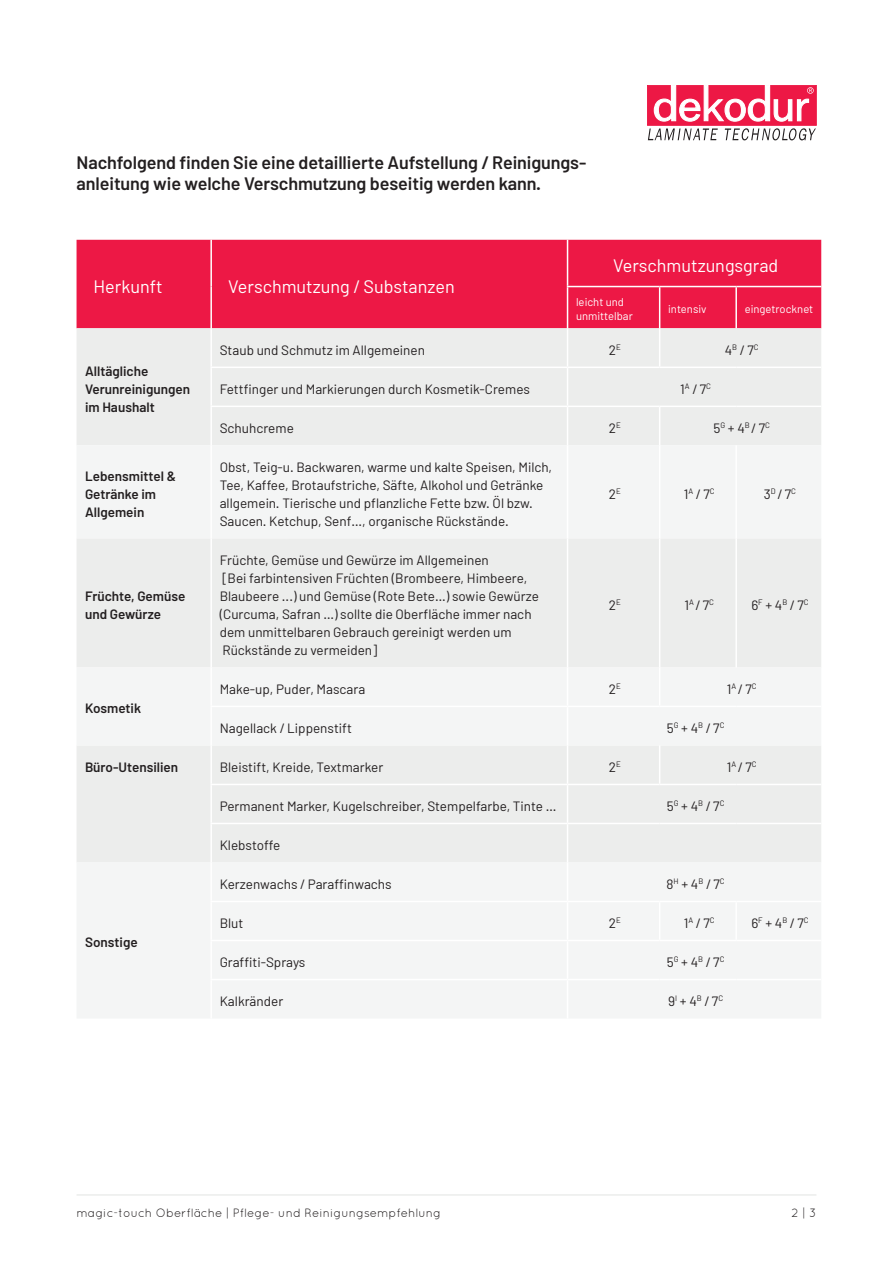
<style>
.page{position:relative;width:893px;height:1263px;background:#fff}
.page>*{position:absolute;margin:0;border:0;box-sizing:border-box;transform-origin:0 0}
.t1{font:600 18px/21px "Barlow";letter-spacing:-.005em;color:#231f20}
.t2{font:18px "Barlow";color:#fff}
.t3{font:13.5px/18px "Barlow";color:#231f20}
.t4{font:600 13.5px/18px "Barlow";color:#231f20}
.t5{font:12px "Quicksand";color:#231f20}
.t6{font:11.25px/13.5px "Barlow";color:#fff}
</style>
<div class="page">
<hr style="left:77px;top:1194px;width:739px;height:2px;background:#ecedec">
<div style="left:77px;top:240px;width:744px;height:88px;background:#ed1845"></div>
<div style="left:77px;top:328px;width:744px;height:117px;background:#ecedec"></div>
<svg style="left:77px;top:446px;width:744px;height:572px;fill:#f4f5f5"></svg>
<hr style="left:210px;top:240px;width:2px;height:47px;background:#fff">
<hr style="left:567px;top:240px;width:1px;height:46px;background:#fff">
<hr style="left:210px;top:287px;width:2px;height:41px;background:#fff">
<hr style="left:567px;top:287px;width:1px;height:41px;background:#fff">
<hr style="left:659px;top:287px;width:1px;height:41px;background:#fff">
<hr style="left:735px;top:287px;width:2px;height:41px;background:#fff">
<hr style="left:210px;top:706px;width:357px;height:1px;background:#fff">
<hr style="left:210px;top:823px;width:357px;height:1px;background:#fff">
<hr style="left:210px;top:784px;width:357px;height:1px;background:#fff">
<hr style="left:210px;top:979px;width:357px;height:1px;background:#fff">
<hr style="left:567px;top:368px;width:1px;height:38px;background:#fff">
<hr style="left:567px;top:445px;width:1px;height:93px;background:#fff">
<hr style="left:735px;top:445px;width:2px;height:93px;background:#fff">
<hr style="left:567px;top:667px;width:1px;height:39px;background:#fff">
<hr style="left:567px;top:707px;width:1px;height:38px;background:#fff">
<hr style="left:567px;top:862px;width:1px;height:39px;background:#fff">
<hr style="left:567px;top:902px;width:1px;height:38px;background:#fff">
<hr style="left:735px;top:902px;width:2px;height:38px;background:#fff">
<hr style="left:567px;top:941px;width:1px;height:38px;background:#fff">
<hr style="left:567px;top:980px;width:1px;height:38px;background:#fff">
<hr style="left:210px;top:940px;width:357px;height:1px;background:#fff">
<hr style="left:567px;top:328px;width:1px;height:39px;background:#fff">
<hr style="left:567px;top:407px;width:1px;height:38px;background:#fff">
<hr style="left:567px;top:538px;width:1px;height:129px;background:#fff">
<hr style="left:735px;top:538px;width:2px;height:129px;background:#fff">
<hr style="left:567px;top:745px;width:1px;height:39px;background:#fff">
<hr style="left:567px;top:785px;width:1px;height:38px;background:#fff">
<hr style="left:567px;top:824px;width:1px;height:38px;background:#fff">
<hr style="left:210px;top:901px;width:357px;height:1px;background:#fff">
<hr style="left:210px;top:328px;width:2px;height:39px;background:#fff">
<hr style="left:659px;top:328px;width:1px;height:39px;background:#fff">
<hr style="left:210px;top:407px;width:2px;height:38px;background:#fff">
<hr style="left:659px;top:407px;width:1px;height:38px;background:#fff">
<hr style="left:210px;top:538px;width:2px;height:129px;background:#fff">
<hr style="left:659px;top:538px;width:1px;height:129px;background:#fff">
<hr style="left:210px;top:745px;width:2px;height:39px;background:#fff">
<hr style="left:659px;top:745px;width:1px;height:39px;background:#fff">
<hr style="left:210px;top:785px;width:2px;height:38px;background:#fff">
<hr style="left:210px;top:824px;width:2px;height:38px;background:#fff">
<hr style="left:567px;top:286px;width:93px;height:1px;background:#fff">
<hr style="left:660px;top:286px;width:76px;height:1px;background:#fff">
<hr style="left:736px;top:286px;width:85px;height:1px;background:#fff">
<hr style="left:210px;top:368px;width:2px;height:38px;background:#fff">
<hr style="left:210px;top:445px;width:2px;height:93px;background:#fff">
<hr style="left:659px;top:445px;width:1px;height:93px;background:#fff">
<hr style="left:210px;top:667px;width:2px;height:39px;background:#fff">
<hr style="left:659px;top:667px;width:1px;height:39px;background:#fff">
<hr style="left:210px;top:707px;width:2px;height:38px;background:#fff">
<hr style="left:210px;top:862px;width:2px;height:39px;background:#fff">
<hr style="left:210px;top:902px;width:2px;height:38px;background:#fff">
<hr style="left:659px;top:902px;width:1px;height:38px;background:#fff">
<hr style="left:210px;top:941px;width:2px;height:38px;background:#fff">
<hr style="left:210px;top:980px;width:2px;height:38px;background:#fff">
<hr style="left:210px;top:406px;width:357px;height:1px;background:#fff">
<hr style="left:567px;top:406px;width:93px;height:1px;background:#fff">
<hr style="left:660px;top:406px;width:76px;height:1px;background:#fff">
<hr style="left:736px;top:406px;width:85px;height:1px;background:#fff">
<hr style="left:210px;top:367px;width:357px;height:1px;background:#fff">
<hr style="left:567px;top:367px;width:93px;height:1px;background:#fff">
<hr style="left:660px;top:367px;width:76px;height:1px;background:#fff">
<hr style="left:736px;top:367px;width:85px;height:1px;background:#fff">
<hr style="left:567px;top:706px;width:93px;height:1px;background:#fff">
<hr style="left:660px;top:706px;width:76px;height:1px;background:#fff">
<hr style="left:736px;top:706px;width:85px;height:1px;background:#fff">
<hr style="left:567px;top:784px;width:93px;height:1px;background:#fff">
<hr style="left:660px;top:784px;width:76px;height:1px;background:#fff">
<hr style="left:736px;top:784px;width:85px;height:1px;background:#fff">
<hr style="left:567px;top:823px;width:93px;height:1px;background:#fff">
<hr style="left:660px;top:823px;width:76px;height:1px;background:#fff">
<hr style="left:736px;top:823px;width:85px;height:1px;background:#fff">
<hr style="left:567px;top:979px;width:93px;height:1px;background:#fff">
<hr style="left:660px;top:979px;width:76px;height:1px;background:#fff">
<hr style="left:736px;top:979px;width:85px;height:1px;background:#fff">
<hr style="left:567px;top:901px;width:93px;height:1px;background:#fff">
<hr style="left:660px;top:901px;width:76px;height:1px;background:#fff">
<hr style="left:736px;top:901px;width:85px;height:1px;background:#fff">
<hr style="left:567px;top:940px;width:93px;height:1px;background:#fff">
<hr style="left:660px;top:940px;width:76px;height:1px;background:#fff">
<hr style="left:736px;top:940px;width:85px;height:1px;background:#fff">
<svg style="left:725px;top:128px;width:91px;height:12px"></svg>
<div style="left:647px;top:85px;width:169px;height:40px;background:#ed1845"></div>
<svg style="left:653px;top:85px;width:161px;height:37px"></svg>
<svg style="left:648px;top:128px;width:70px;height:12px"></svg>
<h1 class="t1" style="left:77px;top:152px;width:511px">Nachfolgend finden Sie eine detaillierte Aufstellung / Reinigungs&shy;anleitung wie welche Verschmutzung beseitig werden kann.</h1>
<h1 class="t2" style="left:94px;top:275px;width:71px">Herkunft</h1>
<h1 class="t2" style="left:228px;top:275px;width:228px">Verschmutzung / Substanzen</h1>
<h1 class="t2" style="left:613px;top:254px;width:167px">Verschmutzungsgrad</h1>
<p class="t6" style="left:576px;top:295px;width:58px">leicht und unmittelbar</p>
<p class="t6" style="left:668px;top:302px;width:40px">intensiv</p>
<p class="t6" style="left:745px;top:302px;width:70px">eingetrocknet</p>
<p class="t4" style="left:85px;top:361px;width:107px">Alltägliche<br>Verunreinigungen im Haushalt</p>
<p class="t3" style="left:220px;top:340px;width:207px">Staub und Schmutz im Allgemeinen</p>
<p class="t3" style="left:609px;top:340px;width:13px">2<sup>E</sup></p>
<p class="t3" style="left:725px;top:340px;width:35px">4<sup>B</sup> / 7<sup>C</sup></p>
<p class="t3" style="left:220px;top:379px;width:312px">Fettfinger und Markierungen durch Kosmetik-Cremes</p>
<p class="t3" style="left:680px;top:379px;width:32px">1<sup>A</sup> / 7<sup>C</sup></p>
<p class="t3" style="left:220px;top:418px;width:76px">Schuhcreme</p>
<p class="t3" style="left:609px;top:418px;width:14px">2<sup>E</sup></p>
<p class="t3" style="left:713px;top:418px;width:58px">5<sup>G</sup> + 4<sup>B</sup> / 7<sup>C</sup></p>
<p class="t4" style="left:85px;top:466px;width:92px">Lebensmittel &amp;<br>Getränke im<br>Allgemein</p>
<p class="t3" style="left:220px;top:457px;width:334px">Obst, Teig-u. Backwaren, warme und kalte Speisen, Milch, Tee, Kaffee, Brotaufstriche, Säfte, Alkohol und Getränke allgemein. Tierische und pflanzliche Fette bzw. Öl bzw.<br>Saucen. Ketchup, Senf…, organische Rückstände.</p>
<p class="t4" style="left:85px;top:587px;width:102px">Früchte, Gemüse und Gewürze</p>
<p class="t3" style="left:220px;top:550px;width:321px">Früchte, Gemüse und Gewürze im Allgemeinen<br>[Bei farbintensiven Früchten (Brombeere, Himbeere, Blaubeere ...) und Gemüse (Rote Bete…) sowie Gewürze (Curcuma, Safran …) sollte die Oberfläche immer nach dem unmittelbaren Gebrauch gereinigt werden um Rückstände zu vermeiden]</p>
<p class="t3" style="left:609px;top:484px;width:13px">2<sup>E</sup></p>
<p class="t3" style="left:684px;top:484px;width:32px">1<sup>A</sup> / 7<sup>C</sup></p>
<p class="t3" style="left:764px;top:484px;width:34px">3<sup>D</sup> / 7<sup>C</sup></p>
<p class="t3" style="left:609px;top:595px;width:13px">2<sup>E</sup></p>
<p class="t3" style="left:684px;top:595px;width:31px">1<sup>A</sup> / 7<sup>C</sup></p>
<p class="t3" style="left:751px;top:595px;width:59px">6<sup>F</sup> + 4<sup>B</sup> / 7<sup>C</sup></p>
<p class="t4" style="left:85px;top:699px;width:58px">Kosmetik</p>
<p class="t3" style="left:220px;top:679px;width:147px">Make-up, Puder, Mascara</p>
<p class="t3" style="left:609px;top:679px;width:13px">2<sup>E</sup></p>
<p class="t3" style="left:727px;top:679px;width:31px">1<sup>A</sup> / 7<sup>C</sup></p>
<p class="t3" style="left:220px;top:718px;width:134px">Nagellack / Lippenstift</p>
<p class="t3" style="left:667px;top:718px;width:59px">5<sup>G</sup> + 4<sup>B</sup> / 7<sup>C</sup></p>
<p class="t4" style="left:85px;top:758px;width:95px">Büro-Utensilien</p>
<p class="t3" style="left:220px;top:757px;width:165px">Bleistift, Kreide, Textmarker</p>
<p class="t3" style="left:609px;top:757px;width:13px">2<sup>E</sup></p>
<p class="t3" style="left:727px;top:757px;width:31px">1<sup>A</sup> / 7<sup>C</sup></p>
<p class="t3" style="left:220px;top:796px;width:338px">Permanent Marker, Kugelschreiber, Stempelfarbe, Tinte …</p>
<p class="t3" style="left:667px;top:796px;width:59px">5<sup>G</sup> + 4<sup>B</sup> / 7<sup>C</sup></p>
<p class="t3" style="left:220px;top:835px;width:62px">Klebstoffe</p>
<p class="t4" style="left:85px;top:933px;width:54px">Sonstige</p>
<p class="t3" style="left:220px;top:874px;width:174px">Kerzenwachs / Paraffinwachs</p>
<p class="t3" style="left:667px;top:874px;width:60px">8<sup>H</sup> + 4<sup>B</sup> / 7<sup>C</sup></p>
<p class="t3" style="left:220px;top:913px;width:25px">Blut</p>
<p class="t3" style="left:609px;top:913px;width:14px">2<sup>E</sup></p>
<p class="t3" style="left:684px;top:913px;width:32px">1<sup>A</sup> / 7<sup>C</sup></p>
<p class="t3" style="left:751px;top:913px;width:59px">6<sup>F</sup> + 4<sup>B</sup> / 7<sup>C</sup></p>
<p class="t3" style="left:220px;top:952px;width:87px">Graffiti-Sprays</p>
<p class="t3" style="left:667px;top:952px;width:59px">5<sup>G</sup> + 4<sup>B</sup> / 7<sup>C</sup></p>
<p class="t3" style="left:220px;top:991px;width:65px">Kalkränder</p>
<p class="t3" style="left:668px;top:991px;width:56px">9<sup>I</sup> + 4<sup>B</sup> / 7<sup>C</sup></p>
<p class="t5" style="left:77px;top:1206px;width:366px">magic-touch Oberfläche | Pflege- und Reinigungsempfehlung</p>
<p class="t5" style="left:791px;top:1206px;width:27px">2 | 3</p>
</div>
